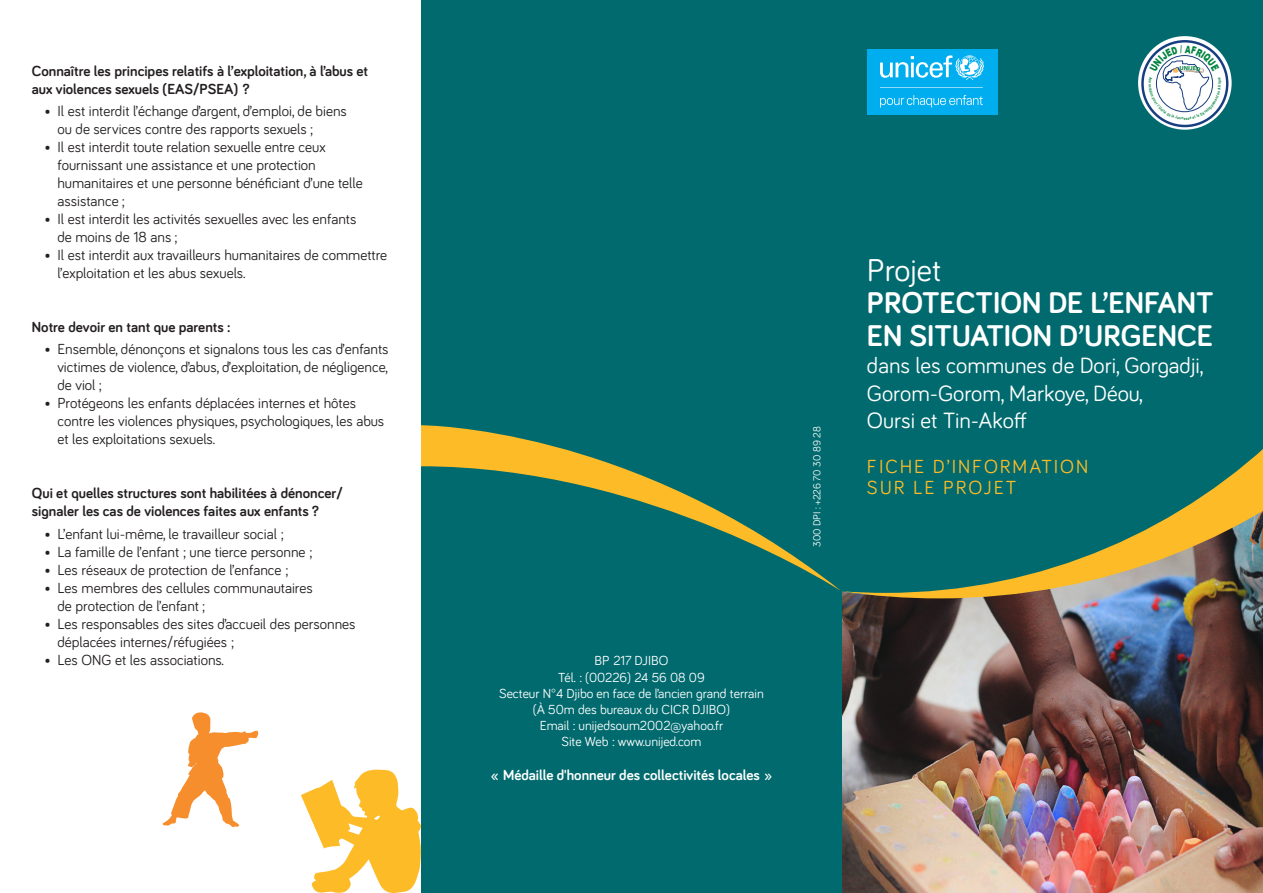
<style>
.page{position:relative;width:1263px;height:893px;background:#fff}
.page>*{position:absolute;margin:0;border:0;box-sizing:border-box;transform-origin:0 0}
.t1{font:32.55px "Bariol";color:#fff}
.t2{font:700 30.9px/32.5px "Bariol";color:#fff}
.t3{font:22.8px/27.3px "Bariol";color:#fff}
.t4{font:19.5px/21.1px "Bariol";letter-spacing:.1em;color:#fdbb27}
.t5{font:15px/18px "Bariol";color:#231f20}
.t6{font:700 15px/18px "Bariol";color:#231f20}
.t7{font:700 15px "Bariol";color:#fff}
.t8{font:13.5px "Bariol";color:#fff}
.t9{font:10.5px "Bariol";color:#fff}
.t10{font:700 5.85px "Myriad Pro";color:#00823f;scale:1.05 1}
</style>
<div class="page">
<div style="left:421px;top:0;width:842px;height:893px;background:#006a6e"></div>
<svg style="left:421px;top:425px;width:420px;height:166px"></svg>
<svg style="left:301px;top:770px;width:120px;height:123px"></svg>
<svg style="left:162px;top:712px;width:96px;height:115px"></svg>
<img style="left:842px;top:598px;width:421px;height:295px">
<svg style="left:842px;top:36px;width:421px;height:562px"></svg>
<svg style="left:1140px;top:39px;width:90px;height:89px"></svg>
<p class="t6" style="left:32px;top:61px;width:338px">Connaître les principes relatifs à l’exploitation, à l’abus et aux violences sexuels (EAS/PSEA) ?</p>
<p class="t5" style="left:57px;top:101px;width:291px;text-indent:-13px">• Il est interdit l’échange d’argent, d’emploi, de biens ou de services contre des rapports sexuels ;</p>
<p class="t5" style="left:57px;top:137px;width:307px;text-indent:-13px">• Il est interdit toute relation sexuelle entre ceux fournissant une assistance et une protection humanitaires et une personne bénéficiant d’une telle assistance ;</p>
<p class="t5" style="left:57px;top:209px;width:301px;text-indent:-13px">• Il est interdit les activités sexuelles avec les enfants de moins de 18 ans ;</p>
<p class="t5" style="left:57px;top:245px;width:331px;text-indent:-13px">• Il est interdit aux travailleurs humanitaires de commettre l’exploitation et les abus sexuels.</p>
<p class="t6" style="left:32px;top:318px;width:200px">Notre devoir en tant que parents :</p>
<p class="t5" style="left:57px;top:340px;width:333px;text-align:justify;text-indent:-13px">• Ensemble, dénonçons et signalons tous les cas d’enfants victimes de violence, d’abus, d’exploitation, de négligence, de viol ;</p>
<p class="t5" style="left:57px;top:394px;width:328px;text-indent:-13px">• Protégeons les enfants déplacées internes et hôtes contre les violences physiques, psychologiques, les abus et les exploitations sexuels.</p>
<p class="t6" style="left:32px;top:484px;width:312px">Qui et quelles structures sont habilitées à dénoncer/ signaler les cas de violences faites aux enfants ?</p>
<p class="t5" style="left:45px;top:524px;width:240px">• L’enfant lui-même, le travailleur social ;</p>
<p class="t5" style="left:45px;top:542px;width:269px">• La famille de l’enfant ; une tierce personne ;</p>
<p class="t5" style="left:45px;top:560px;width:245px">• Les réseaux de protection de l’enfance ;</p>
<p class="t5" style="left:57px;top:578px;width:257px;text-indent:-13px">• Les membres des cellules communautaires de protection de l’enfant ;</p>
<p class="t5" style="left:57px;top:614px;width:300px;text-indent:-13px">• Les responsables des sites d’accueil des personnes déplacées internes/réfugiées ;</p>
<p class="t5" style="left:45px;top:650px;width:181px">• Les ONG et les associations.</p>
<p class="t10" style="left:1179px;top:64px;width:22px;rotate:1deg">UNIJED</p>
<p class="t9" style="left:810px;top:547px;width:122px;rotate:-90deg">300 DPI : +226 70 30 89 28</p>
<p class="t8" style="left:595px;top:652px;width:75px">BP 217 DJIBO</p>
<p class="t8" style="left:558px;top:668px;width:148px">Tél. : (00226) 24 56 08 09</p>
<p class="t8" style="left:499px;top:684px;width:266px">Secteur N°4 Djibo en face de l’ancien grand terrain</p>
<p class="t8" style="left:533px;top:700px;width:199px">(À 50m des bureaux du CICR DJIBO)</p>
<p class="t8" style="left:540px;top:717px;width:185px">Email : unijedsoum2002@yahoo.fr</p>
<p class="t8" style="left:561px;top:733px;width:142px">Site Web : www.unijed.com</p>
<p class="t7" style="left:491px;top:765px;width:283px">« Médaille d'honneur des collectivités locales »</p>
<p class="t1" style="left:867px;top:248px;width:76px">Projet</p>
<p class="t2" style="left:867px;top:285px;width:348px">PROTECTION DE L’ENFANT<br>EN SITUATION D’URGENCE</p>
<p class="t3" style="left:867px;top:351px;width:338px">dans les communes de Dori, Gorgadji,<br>Gorom-Gorom, Markoye, Déou,<br>Oursi et Tin-Akoff</p>
<p class="t4" style="left:867px;top:455px;width:223px">FICHE D’INFORMATION<br>SUR LE PROJET</p>
</div>
